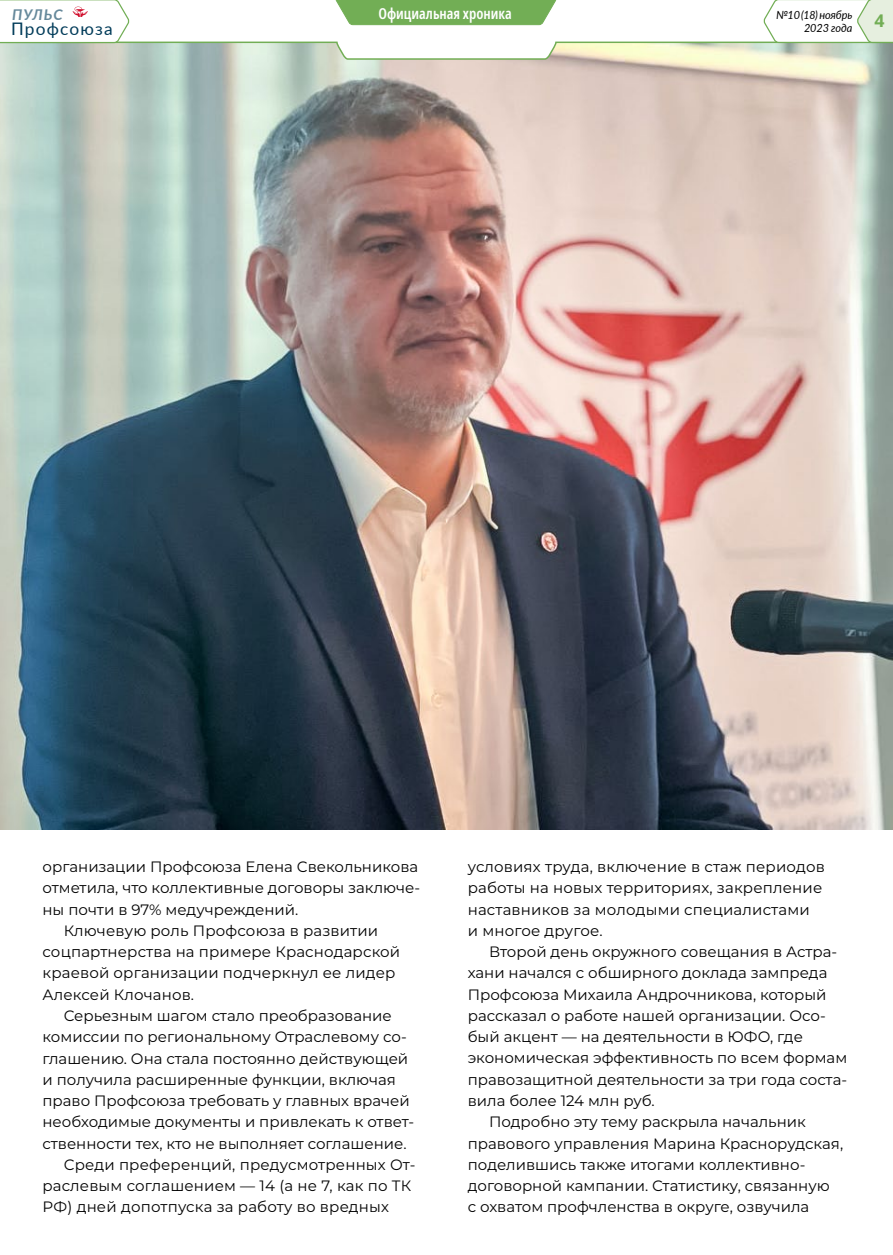
<style>
.page{position:relative;width:893px;height:1255px;background:#fff}
.page>*{position:absolute;margin:0;border:0;box-sizing:border-box;transform-origin:0 0}
.t1{font:700 17.7px "Noto Sans";color:#72ae55}
.t2{font:17.25px "Lato";letter-spacing:.07em;color:#003b59}
.t3{font:15px/21.3px "Montserrat";color:#000}
.t4{font:600 extra-condensed 15px "Noto Sans";color:#fff}
.t5{font:italic 700 14.85px "Lato";letter-spacing:.07em;color:#66899b}
.t6{font:italic 11.25px/12.8px "Lato";letter-spacing:-.01em;color:#000;text-align:right}
</style>
<div class="page">
<img style="left:0;top:60px;width:893px;height:769px">
<svg style="left:0;top:25px;width:893px;height:35px"></svg>
<svg style="left:0;top:0;width:131px;height:44px"></svg>
<svg style="left:335px;top:0;width:222px;height:25px"></svg>
<svg style="left:762px;top:0;width:131px;height:44px"></svg>
<p class="t5" style="left:12px;top:3px;width:52px">ПУЛЬС</p>
<p class="t2" style="left:11px;top:16px;width:103px">Профсоюза</p>
<p class="t4" style="left:378px;top:3px;width:135px">Официальная хроника</p>
<p class="t1" style="left:874px;top:8px;width:12px">4</p>
<p class="t6" style="left:776px;top:8px;width:78px">№10(18) ноябрь<br>2023 года</p>
<p class="t3" style="left:43px;top:855px;width:377px">организации Профсоюза Елена Свекольникова</p>
<p class="t3" style="left:43px;top:876px;width:379px">отметила, что коллективные договоры заключе-</p>
<p class="t3" style="left:43px;top:898px;width:257px">ны почти в 97% медучреждений.</p>
<p class="t3" style="left:64px;top:919px;width:316px">Ключевую роль Профсоюза в развитии</p>
<p class="t3" style="left:43px;top:940px;width:359px">соцпартнерства на примере Краснодарской</p>
<p class="t3" style="left:43px;top:961px;width:354px">краевой организации подчеркнул ее лидер</p>
<p class="t3" style="left:43px;top:983px;width:153px">Алексей Клочанов.</p>
<p class="t3" style="left:64px;top:1004px;width:330px">Серьезным шагом стало преобразование</p>
<p class="t3" style="left:43px;top:1025px;width:366px">комиссии по региональному Отраслевому со-</p>
<p class="t3" style="left:43px;top:1046px;width:367px">глашению. Она стала постоянно действующей</p>
<p class="t3" style="left:43px;top:1068px;width:355px">и получила расширенные функции, включая</p>
<p class="t3" style="left:43px;top:1089px;width:369px">право Профсоюза требовать у главных врачей</p>
<p class="t3" style="left:43px;top:1110px;width:373px">необходимые документы и привлекать к ответ-</p>
<p class="t3" style="left:43px;top:1131px;width:366px">ственности тех, кто не выполняет соглашение.</p>
<p class="t3" style="left:64px;top:1153px;width:353px">Среди преференций, предусмотренных От-</p>
<p class="t3" style="left:43px;top:1174px;width:370px">раслевым соглашением — 14 (а не 7, как по ТК</p>
<p class="t3" style="left:43px;top:1195px;width:348px">РФ) дней допотпуска за работу во вредных</p>
<p class="t3" style="left:468px;top:855px;width:359px">условиях труда, включение в стаж периодов работы на новых территориях, закрепление наставников за молодыми специалистами<br>и многое другое.</p>
<p class="t3" style="left:489px;top:940px;width:350px">Второй день окружного совещания в Астра-</p>
<p class="t3" style="left:468px;top:961px;width:361px">хани начался с обширного доклада зампреда</p>
<p class="t3" style="left:468px;top:983px;width:360px">Профсоюза Михаила Андрочникова, который</p>
<p class="t3" style="left:468px;top:1004px;width:360px">рассказал о работе нашей организации. Осо-</p>
<p class="t3" style="left:468px;top:1025px;width:337px">бый акцент — на деятельности в ЮФО, где</p>
<p class="t3" style="left:468px;top:1046px;width:381px">экономическая эффективность по всем формам</p>
<p class="t3" style="left:468px;top:1068px;width:381px">правозащитной деятельности за три года соста-</p>
<p class="t3" style="left:468px;top:1089px;width:188px">вила более 124 млн руб.</p>
<p class="t3" style="left:489px;top:1110px;width:318px">Подробно эту тему раскрыла начальник</p>
<p class="t3" style="left:468px;top:1131px;width:377px">правового управления Марина Краснорудская,</p>
<p class="t3" style="left:468px;top:1153px;width:339px">поделившись также итогами коллективно-</p>
<p class="t3" style="left:468px;top:1174px;width:363px">договорной кампании. Статистику, связанную</p>
<p class="t3" style="left:468px;top:1195px;width:343px">с охватом профчленства в округе, озвучила</p>
</div>
